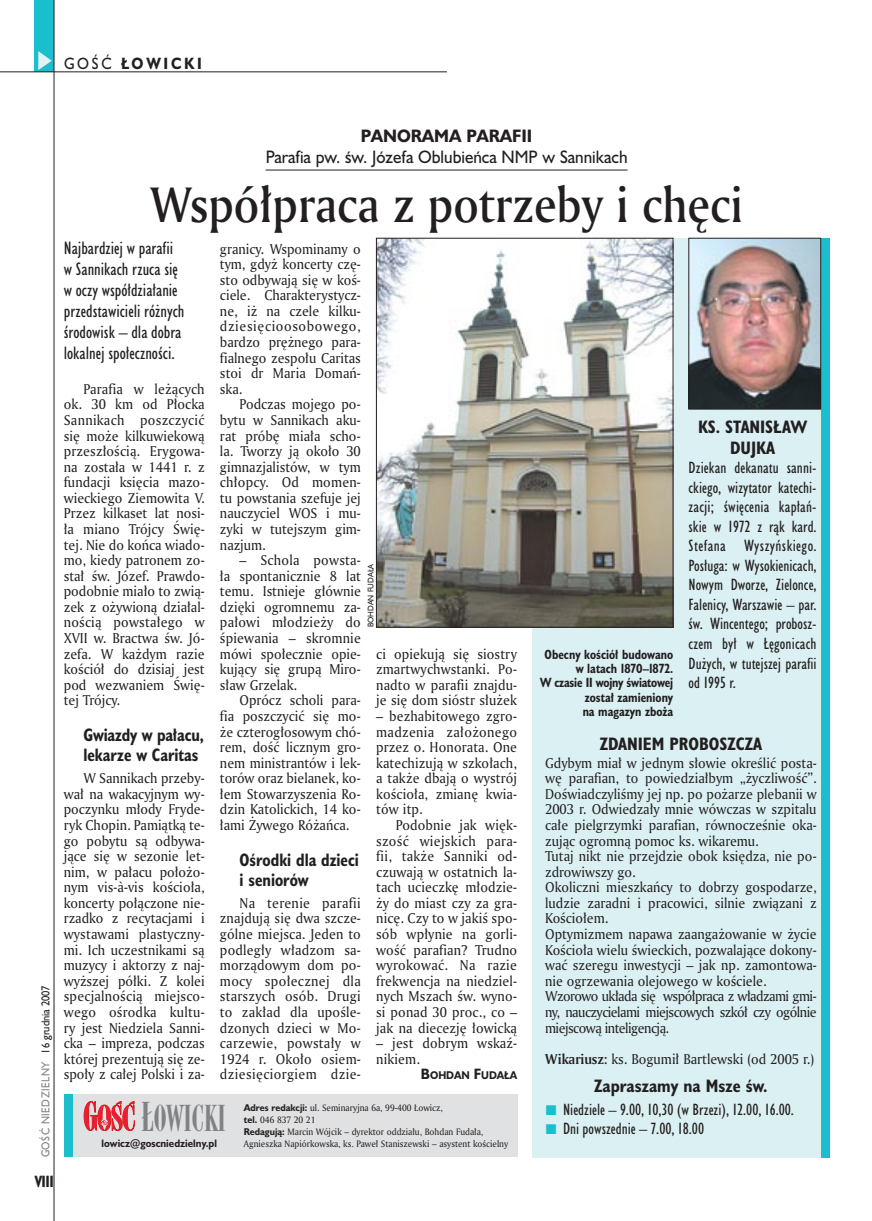
<style>
.page{position:relative;width:872px;height:1221px;background:#fff}
.page>*{position:absolute;margin:0;border:0;box-sizing:border-box;transform-origin:0 0}
._05a_tytyl_AmMd_32_pt{font:48px "Amerigo Md PL";color:#231f20;scale:.9 1}
._05a_tytyl_AmMd_48_pt{font:34.5px "Modern 735 PL";color:#808285;scale:.9 1}
._06-4_lead_lokal_HuCn_11_pt{font:16.5px/21px "Humanst 521 Cn PL";color:#231f20}
._04-3_nadtytul_lokal{font:16.5px/21px "Humanst 521 PL";color:#231f20;text-align:center;scale:.94 1}
._04_srodtytul_HuCB_11_pt{font:700 16.5px/19.8px "Humanst 521 Cn PL";color:#231f20;scale:.94 1}
._04-2_tytul_ramki{font:700 16.5px/21px "Humanst 521 Cn PL";color:#231f20;text-align:center}
._03-2_body_do_ramki{font:15px/19.5px "Humanst 521 Cn PL";color:#231f20;text-align:justify}
.t1{font:700 15px "Humanst 521 PL";letter-spacing:.2em;color:#231f20;scale:.9 1}
.t2{font:700 15px "Humanst 521 Cn PL";color:#231f20;scale:.94 1}
._01_body_tekst{font:13.8px/15.6px "Amerigo PL";color:#231f20;text-align:justify;scale:.94 1}
._03-4_body_liturgii{font:13.8px/15.6px "Amerigo PL";color:#231f20;text-align:justify;scale:.94 1}
._09_podpis_zdjecia_HuCnB{font:700 12.3px/14.4px "Humanst 521 Cn PL";color:#231f20;text-align:right;scale:.94 1}
.t3{font:10.5px "Humanst 521 PL";letter-spacing:.05em;color:#808285;scale:.9 1}
._12a_autor_na_koncu_HuBd{font:700 10.35px "Humanst 521 PL";color:#231f20;scale:.9 1}
._20a_stopka_adres{font:700 9.9px "Humanst 521 PL";color:#231f20;scale:.94 1}
._20b_stopka_dzial{font:9px/12px "Amerigo PL";color:#231f20;scale:.94 1}
._09a_autor_zdjecia_Hu_5_pt{font:7.5px "Humanst 521 PL";color:#231f20;scale:.94 1}
.s1{font-weight:400}
.s2{color:#231f20}
.s3{font-weight:700}
.s4{font-size:13.8px}
.s5{font-size:38.4px}
.s6{font-family:"Humanst 521 PL";font-weight:700}
</style>
<div class="page">
<div style="left:35px;top:0;width:19px;height:72px;background:#1bbecd"></div>
<svg style="left:38px;top:51px;width:14px;height:19px"></svg>
<hr style="left:54px;top:0;width:1px;height:1220px;background:#231f20">
<hr style="left:0;top:72px;width:447px;height:1px;background:#231f20">
<div style="left:64px;top:1094px;width:453px;height:62px;background:#e0e1e2"></div>
<div style="left:64px;top:1094px;width:8px;height:62px;background:#1bbecd"></div>
<svg style="left:84px;top:1101px;width:51px;height:29px"></svg>
<div style="left:532px;top:238px;width:297px;height:918px;background:#dbf0f2"></div>
<div style="left:821px;top:238px;width:8px;height:918px;background:#1bbecd"></div>
<img style="left:690px;top:240px;width:129px;height:167px">
<div style="left:688px;top:238px;width:133px;height:171px;border:1px solid #231f20"></div>
<img style="left:378px;top:240px;width:293px;height:385px">
<div style="left:376px;top:238px;width:297px;height:389px;border:1px solid #231f20"></div>
<hr style="left:266px;top:170px;width:361px;height:1px;background:#231f20">
<p class="t1" style="left:64px;top:53px;width:155px"><span class="s1">GOŚĆ</span> ŁOWICKI</p>
<p class="t3" style="left:38px;top:1157px;width:193px;rotate:-90deg">GOŚĆ NIEDZIELNY <span class="s2">16 grudnia 2007</span></p>
<p class="t2" style="left:35px;top:1170px;width:22px">VIII</p>
<p class="_04-3_nadtytul_lokal" style="left:266px;top:125px;width:386px"><span class="s3">PANORAMA PARAFII<br></span>Parafia pw. św. Józefa Oblubieńca NMP w Sannikach</p>
<p class="_05a_tytyl_AmMd_32_pt" style="left:150px;top:172px;width:660px">Współpraca z potrzeby i chęci</p>
<p class="_06-4_lead_lokal_HuCn_11_pt" style="left:64px;top:237px;width:122px">Najbardziej w parafii w Sannikach rzuca się w oczy współdziałanie przedstawicieli różnych środowisk – dla dobra lokalnej społeczności.</p>
<p class="_01_body_tekst" style="left:64px;top:380px;width:151px;text-indent:20px">Parafia w leżących ok. 30 km od Płocka Sannikach poszczycić się może kilkuwiekową przeszłością. Erygowa&shy;na została w 1441 r. z fundacji księcia mazo&shy;wieckiego Ziemowita V.<br>Przez kilkaset lat nosi&shy;ła miano Trójcy Świę&shy;tej. Nie do końca wiado&shy;mo, kiedy patronem zo&shy;stał św. Józef. Prawdo&shy;podobnie miało to zwią&shy;zek z ożywioną działal&shy;nością powstałego w XVII w. Bractwa św. Jó&shy;zefa. W każdym razie kościół do dzisiaj jest pod wezwaniem Świę&shy;tej Trójcy.</p>
<p class="_04_srodtytul_HuCB_11_pt" style="left:83px;top:724px;width:130px">Gwiazdy w pałacu, lekarze w Caritas</p>
<p class="_01_body_tekst" style="left:64px;top:770px;width:151px;text-indent:20px">W Sannikach przeby&shy;wał na wakacyjnym wy&shy;poczynku młody Fryde&shy;ryk Chopin. Pamiątką te&shy;go pobytu są odbywa&shy;jące się w sezonie let&shy;nim, w pałacu położo&shy;nym vis-à-vis kościoła, koncerty połączone nie&shy;rzadko z recytacjami i wystawami plastyczny&shy;mi. Ich uczestnikami są muzycy i aktorzy z naj&shy;wyższej półki. Z kolei specjalnością miejsco&shy;wego ośrodka kultu&shy;ry jest Niedziela Sanni&shy;cka – impreza, podczas której prezentują się ze&shy;społy z całej Polski i za-</p>
<p class="_01_body_tekst" style="left:220px;top:240px;width:151px">granicy. Wspominamy o tym, gdyż koncerty czę&shy;sto odbywają się w koś&shy;ciele. Charakterystycz&shy;ne, iż na czele kilku&shy;dziesięcioosobowego, bardzo prężnego para&shy;fialnego zespołu Caritas stoi dr Maria Domań&shy;ska.</p>
<p class="_01_body_tekst" style="left:220px;top:396px;width:151px;text-indent:20px">Podczas mojego po&shy;bytu w Sannikach aku&shy;rat próbę miała scho&shy;la. Tworzy ją około 30 gimnazjalistów, w tym chłopcy. Od momen&shy;tu powstania szefuje jej nauczyciel WOS i mu&shy;zyki w tutejszym gim&shy;nazjum.</p>
<p class="_01_body_tekst" style="left:220px;top:552px;width:151px;text-indent:20px">– Schola powsta&shy;ła spontanicznie 8 lat temu. Istnieje głównie dzięki ogromnemu za&shy;pałowi młodzieży do śpiewania – skromnie mówi społecznie opie&shy;kujący się grupą Miro&shy;sław Grzelak.</p>
<p class="_01_body_tekst" style="left:220px;top:692px;width:151px;text-indent:20px">Oprócz scholi para&shy;fia poszczycić się mo&shy;że czterogłosowym chó&shy;rem, dość licznym gro&shy;nem ministrantów i lek&shy;torów oraz bielanek, ko&shy;łem Stowarzyszenia Ro&shy;dzin Katolickich, 14 ko&shy;łami Żywego Różańca.</p>
<p class="_04_srodtytul_HuCB_11_pt" style="left:239px;top:849px;width:129px">Ośrodki dla dzieci i seniorów</p>
<p class="_01_body_tekst" style="left:220px;top:894px;width:151px;text-indent:20px">Na terenie parafii znajdują się dwa szcze&shy;gólne miejsca. Jeden to podległy władzom sa&shy;morządowym dom po&shy;mocy społecznej dla starszych osób. Drugi to zakład dla upośle&shy;dzonych dzieci w Mo&shy;carzewie, powstały w 1924 r. Około osiem&shy;dziesięciorgiem dzie-</p>
<p class="_09a_autor_zdjecia_Hu_5_pt" style="left:366px;top:627px;width:70px;rotate:-90deg">BOHDAN FUDAŁA</p>
<p class="_01_body_tekst" style="left:376px;top:645px;width:151px">ci opiekują się siostry zmartwychwstanki. Po&shy;nadto w parafii znajdu&shy;je się dom sióstr służek</p>
<p class="_01_body_tekst" style="left:376px;top:707px;width:151px">– bezhabitowego zgro&shy;madzenia założonego przez o. Honorata. One katechizują w szkołach, a także dbają o wystrój kościoła, zmianę kwia&shy;tów itp.</p>
<p class="_01_body_tekst" style="left:376px;top:816px;width:151px;text-indent:20px">Podobnie jak więk&shy;szość wiejskich para&shy;fii, także Sanniki od&shy;czuwają w ostatnich la&shy;tach ucieczkę młodzie&shy;ży do miast czy za gra&shy;nicę. Czy to w jakiś spo&shy;sób wpłynie na gorli&shy;wość parafian? Trudno wyrokować. Na razie frekwencja na niedziel&shy;nych Mszach św. wyno&shy;si ponad 30 proc., co – jak na diecezję łowicką</p>
<p class="_01_body_tekst" style="left:376px;top:1034px;width:151px">– jest dobrym wskaź&shy;nikiem.</p>
<p class="_12a_autor_na_koncu_HuBd" style="left:421px;top:1068px;width:108px"><span class="s4">B</span>OHDAN <span class="s4">F</span>UDAŁA</p>
<p class="_05a_tytyl_AmMd_48_pt" style="left:141px;top:1096px;width:96px"><span class="s5">Ł</span>OWICKI</p>
<p class="_20b_stopka_dzial" style="left:244px;top:1101px;width:213px"><span class="s6">Adres redakcji:</span> ul. Seminaryjna 6a, 99-400 Łowicz,</p>
<p class="_20b_stopka_dzial" style="left:244px;top:1113px;width:78px"><span class="s6">tel.</span> 046 837 20 21</p>
<p class="_20b_stopka_dzial" style="left:244px;top:1125px;width:283px"><span class="s6">Redagują:</span> Marcin Wójcik – dyrektor oddziału, Bohdan Fudała,<br>Agnieszka Napiórkowska, ks. Paweł Staniszewski – asystent kościelny</p>
<p class="_20a_stopka_adres" style="left:102px;top:1136px;width:124px">lowicz@goscniedzielny.pl</p>
<p class="_09_podpis_zdjecia_HuCnB" style="left:540px;top:646px;width:143px">Obecny kościół budowano w latach 1870–1872.<br>W czasie II wojny światowej został zamieniony<br>na magazyn zboża</p>
<p class="_04-2_tytul_ramki" style="left:698px;top:416px;width:110px">KS. STANISŁAW<br>DUJKA</p>
<p class="_03-2_body_do_ramki" style="left:688px;top:458px;width:130px">Dziekan dekanatu sanni&shy;ckiego, wizytator katechi&shy;zacji; święcenia kapłań&shy;skie w 1972 z rąk kard.<br>Stefana Wyszyńskiego.<br>Posługa: w Wysokienicach, Nowym Dworze, Zielonce, Falenicy, Warszawie – par. św. Wincentego; probosz&shy;czem był w Łęgonicach Dużych, w tutejszej parafii od 1995 r.</p>
<p class="_04-2_tytul_ramki" style="left:599px;top:732px;width:164px">ZDANIEM PROBOSZCZA</p>
<p class="_03-4_body_liturgii" style="left:545px;top:754px;width:290px">Gdybym miał w jednym słowie określić posta&shy;wę parafian, to powiedziałbym „życzliwość”.<br>Doświadczyliśmy jej np. po pożarze plebanii w 2003 r. Odwiedzały mnie wówczas w szpitalu całe pielgrzymki parafian, równocześnie oka&shy;zując ogromną pomoc ks. wikaremu.</p>
<p class="_03-4_body_liturgii" style="left:545px;top:848px;width:290px">Tutaj nikt nie przejdzie obok księdza, nie po&shy;zdrowiwszy go.</p>
<p class="_03-4_body_liturgii" style="left:545px;top:879px;width:290px">Okoliczni mieszkańcy to dobrzy gospodarze, ludzie zaradni i pracowici, silnie związani z Kościołem.</p>
<p class="_03-4_body_liturgii" style="left:545px;top:925px;width:290px">Optymizmem napawa zaangażowanie w życie Kościoła wielu świeckich, pozwalające dokony&shy;wać szeregu inwestycji – jak np. zamontowa&shy;nie ogrzewania olejowego w kościele.</p>
<p class="_03-4_body_liturgii" style="left:545px;top:988px;width:290px">Wzorowo układa się współpraca z władzami gmi&shy;ny, nauczycielami miejscowych szkół czy ogólnie miejscową inteligencją.</p>
<p class="_03-4_body_liturgii" style="left:545px;top:1050px;width:288px"><span class="s3">Wikariusz:</span> ks. Bogumił Bartlewski (od 2005 r.)</p>
<p class="_04-2_tytul_ramki" style="left:594px;top:1074px;width:175px">Zapraszamy na Msze św.</p>
<p class="_03-2_body_do_ramki" style="left:563px;top:1099px;width:232px">Niedziele – 9.00, 10,30 (w Brzezi), 12.00, 16.00.</p>
<p class="_03-2_body_do_ramki" style="left:563px;top:1118px;width:143px">Dni powszednie – 7.00, 18.00</p>
</div>
